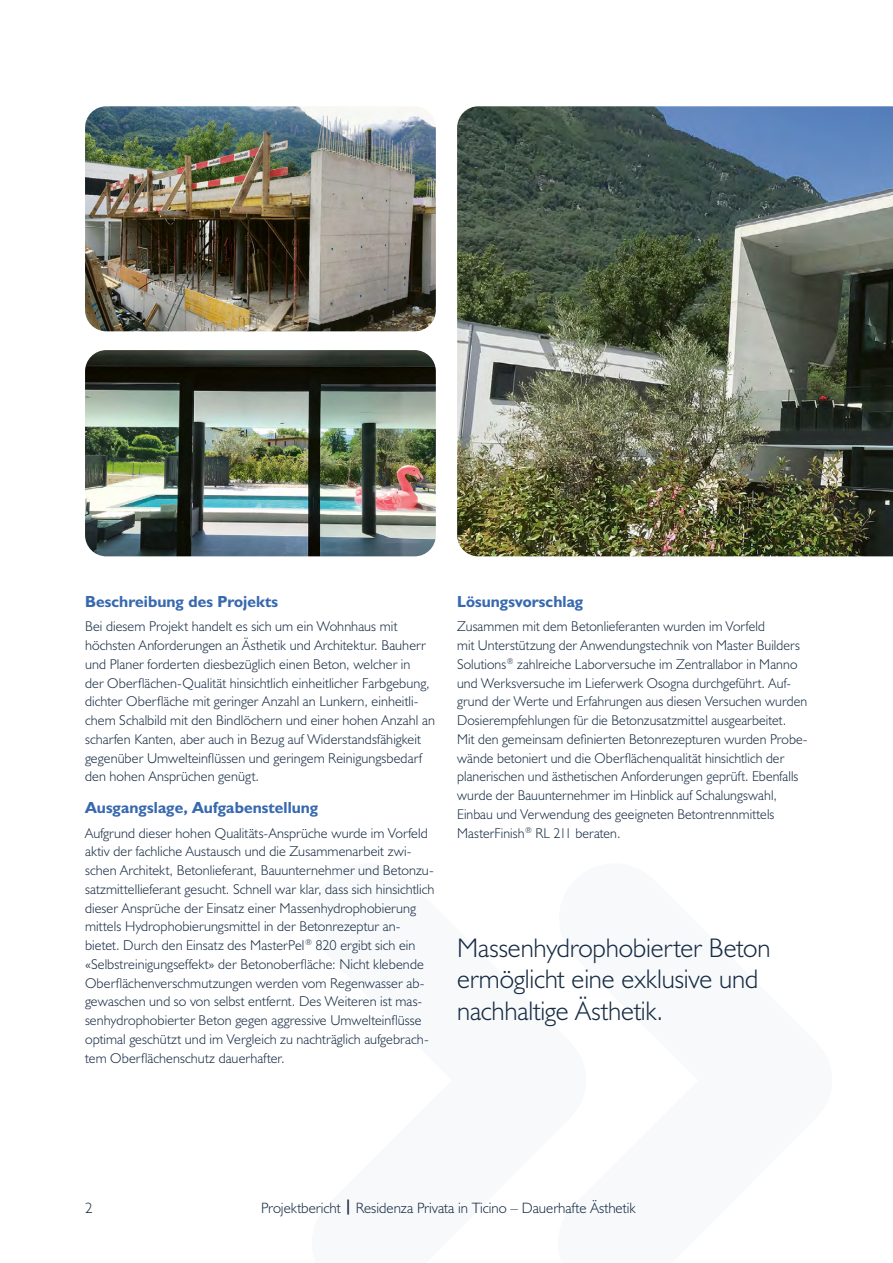
<style>
.page{position:relative;width:893px;height:1263px;background:#fff}
.page>*{position:absolute;margin:0;border:0;box-sizing:border-box;transform-origin:0 0}
.t1{font:300 27px/31.5px "Humanist 521 BT";letter-spacing:-.005em;color:#162a42}
.t2{font:700 16.2px "Humanist 521 BT";letter-spacing:.005em;color:#3869af}
.t3{font:300 15px "Humanist 521 BT";color:#162a42}
.t4{font:300 14.25px/18.8px "Humanist 521 BT";letter-spacing:.005em;color:#162a42}
.s1{font-weight:700}
</style>
<div class="page">
<img style="left:85px;top:106px;width:351px;height:225px">
<img style="left:457px;top:106px;width:436px;height:450px">
<img style="left:85px;top:350px;width:351px;height:206px">
<p class="t2" style="left:85px;top:591px;width:195px">Beschreibung des Projekts</p>
<p class="t4" style="left:85px;top:617px;width:351px">Bei diesem Projekt handelt es sich um ein Wohnhaus mit höchsten Anforderungen an Ästhetik und Architektur. Bauherr und Planer forderten diesbezüglich einen Beton, welcher in<br>der Oberflächen-Qualität hinsichtlich einheitlicher Farbgebung, dichter Oberfläche mit geringer Anzahl an Lunkern, einheitli&shy;chem Schalbild mit den Bindlöchern und einer hohen Anzahl an scharfen Kanten, aber auch in Bezug auf Widerstandsfähigkeit gegenüber Umwelteinflüssen und geringem Reinigungsbedarf den hohen Ansprüchen genügt.</p>
<p class="t2" style="left:85px;top:797px;width:235px">Ausgangslage, Aufgabenstellung</p>
<p class="t4" style="left:85px;top:823px;width:351px">Aufgrund dieser hohen Qualitäts-Ansprüche wurde im Vorfeld aktiv der fachliche Austausch und die Zusammenarbeit zwi&shy;schen Architekt, Betonlieferant, Bauunternehmer und Betonzu&shy;satzmittellieferant gesucht. Schnell war klar, dass sich hinsichtlich dieser Ansprüche der Einsatz einer Massenhydrophobierung mittels Hydrophobierungsmittel in der Betonrezeptur an&shy;bietet. Durch den Einsatz des MasterPel<sup>®</sup> 820 ergibt sich ein «Selbstreinigungseffekt» der Betonoberfläche: Nicht klebende Oberflächenverschmutzungen werden vom Regenwasser ab&shy;gewaschen und so von selbst entfernt. Des Weiteren ist mas&shy;senhydrophobierter Beton gegen aggressive Umwelteinflüsse optimal geschützt und im Vergleich zu nachträglich aufgebrach&shy;tem Oberflächenschutz dauerhafter.</p>
<p class="t2" style="left:457px;top:591px;width:128px">Lösungsvorschlag</p>
<p class="t4" style="left:457px;top:617px;width:352px">Zusammen mit dem Betonlieferanten wurden im Vorfeld<br>mit Unterstützung der Anwendungstechnik von Master Builders Solutions<sup>®</sup> zahlreiche Laborversuche im Zentrallabor in Manno und Werksversuche im Lieferwerk Osogna durchgeführt. Auf&shy;grund der Werte und Erfahrungen aus diesen Versuchen wurden Dosierempfehlungen für die Betonzusatzmittel ausgearbeitet.<br>Mit den gemeinsam definierten Betonrezepturen wurden Probe&shy;wände betoniert und die Oberflächenqualität hinsichtlich der planerischen und ästhetischen Anforderungen geprüft. Ebenfalls wurde der Bauunternehmer im Hinblick auf Schalungswahl, Einbau und Verwendung des geeigneten Betontrennmittels MasterFinish<sup>®</sup> RL 211 beraten.</p>
<p class="t1" style="left:457px;top:932px;width:315px">Massenhydrophobierter Beton ermöglicht eine exklusive und nachhaltige Ästhetik.</p>
<p class="t3" style="left:85px;top:1198px;width:9px">2</p>
<p class="t3" style="left:261px;top:1198px;width:376px">Projektbericht <span class="s1">|</span> Residenza Privata in Ticino – Dauerhafte Ästhetik</p>
</div>
